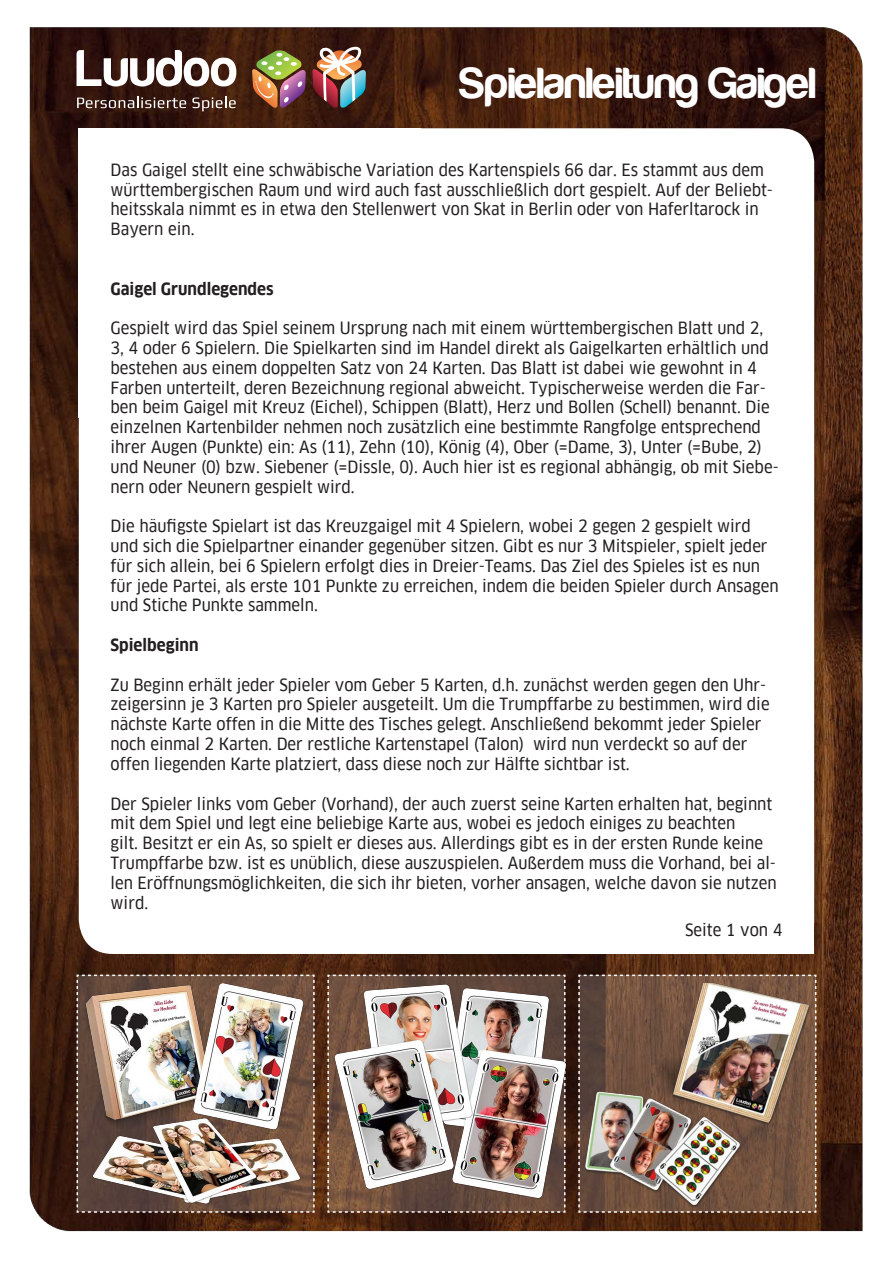
<style>
.page{position:relative;width:893px;height:1263px;background:#fff}
.page>*{position:absolute;margin:0;border:0;box-sizing:border-box;transform-origin:0 0}
.t1{font:45px "Harabara";color:#fff}
.t2{font:16.5px/19.8px "Clan Narrow News";color:#231f20}
.t3{font:700 16.5px "Clan Narrow";color:#231f20}
</style>
<div class="page">
<img style="left:29px;top:27px;width:834px;height:1205px">
<svg style="left:252px;top:50px;width:54px;height:59px;background:#927350"></svg>
<svg style="left:312px;top:47px;width:54px;height:62px"></svg>
<svg style="left:77px;top:50px;width:159px;height:37px"></svg>
<svg style="left:77px;top:97px;width:109px;height:11px"></svg>
<svg style="left:192px;top:97px;width:44px;height:14px"></svg>
<div style="left:79px;top:128px;width:735px;height:826px;background:#fff;border-radius:34px"></div>
<div style="left:79px;top:128px;width:342px;height:290px;background:#fff"></div>
<div style="left:408px;top:609px;width:406px;height:345px;background:#fff"></div>
<svg style="left:76px;top:974px;width:239px;height:239px;background:#765b4d"></svg>
<svg style="left:327px;top:974px;width:239px;height:239px;background:#826655"></svg>
<svg style="left:578px;top:974px;width:239px;height:239px;background:#897163"></svg>
<img style="left:81px;top:981px;width:225px;height:225px">
<img style="left:582px;top:977px;width:232px;height:234px">
<img style="left:333px;top:973px;width:235px;height:236px">
<p class="t1" style="left:459px;top:60px;width:359px">Spielanleitung Gaigel</p>
<p class="t2" style="left:111px;top:160px;width:664px">Das Gaigel stellt eine schwäbische Variation des Kartenspiels 66 dar. Es stammt aus dem württembergischen Raum und wird auch fast ausschließlich dort gespielt. Auf der Beliebt&shy;heitsskala nimmt es in etwa den Stellenwert von Skat in Berlin oder von Haferltarock in Bayern ein.</p>
<p class="t3" style="left:111px;top:280px;width:165px">Gaigel Grundlegendes</p>
<p class="t2" style="left:111px;top:318px;width:670px">Gespielt wird das Spiel seinem Ursprung nach mit einem württembergischen Blatt und 2, 3, 4 oder 6 Spielern. Die Spielkarten sind im Handel direkt als Gaigelkarten erhältlich und bestehen aus einem doppelten Satz von 24 Karten. Das Blatt ist dabei wie gewohnt in 4<br>Farben unterteilt, deren Bezeichnung regional abweicht. Typischerweise werden die Far&shy;ben beim Gaigel mit Kreuz (Eichel), Schippen (Blatt), Herz und Bollen (Schell) benannt. Die einzelnen Kartenbilder nehmen noch zusätzlich eine bestimmte Rangfolge entsprechend ihrer Augen (Punkte) ein: As (11), Zehn (10), König (4), Ober (=Dame, 3), Unter (=Bube, 2) und Neuner (0) bzw. Siebener (=Dissle, 0). Auch hier ist es regional abhängig, ob mit Siebe&shy;nern oder Neunern gespielt wird.</p>
<p class="t2" style="left:111px;top:516px;width:670px">Die häufigste Spielart ist das Kreuzgaigel mit 4 Spielern, wobei 2 gegen 2 gespielt wird und sich die Spielpartner einander gegenüber sitzen. Gibt es nur 3 Mitspieler, spielt jeder für sich allein, bei 6 Spielern erfolgt dies in Dreier-Teams. Das Ziel des Spieles ist es nun für jede Partei, als erste 101 Punkte zu erreichen, indem die beiden Spieler durch Ansagen und Stiche Punkte sammeln.</p>
<p class="t3" style="left:111px;top:636px;width:90px">Spielbeginn</p>
<p class="t2" style="left:111px;top:675px;width:661px">Zu Beginn erhält jeder Spieler vom Geber 5 Karten, d.h. zunächst werden gegen den Uhr&shy;zeigersinn je 3 Karten pro Spieler ausgeteilt. Um die Trumpffarbe zu bestimmen, wird die nächste Karte offen in die Mitte des Tisches gelegt. Anschließend bekommt jeder Spieler noch einmal 2 Karten. Der restliche Kartenstapel (Talon) wird nun verdeckt so auf der offen liegenden Karte platziert, dass diese noch zur Hälfte sichtbar ist.</p>
<p class="t2" style="left:111px;top:794px;width:668px">Der Spieler links vom Geber (Vorhand), der auch zuerst seine Karten erhalten hat, beginnt mit dem Spiel und legt eine beliebige Karte aus, wobei es jedoch einiges zu beachten<br>gilt. Besitzt er ein As, so spielt er dieses aus. Allerdings gibt es in der ersten Runde keine Trumpffarbe bzw. ist es unüblich, diese auszuspielen. Außerdem muss die Vorhand, bei al&shy;len Eröffnungsmöglichkeiten, die sich ihr bieten, vorher ansagen, welche davon sie nutzen wird.</p>
<p class="t2" style="left:685px;top:920px;width:99px">Seite 1 von 4</p>
</div>
